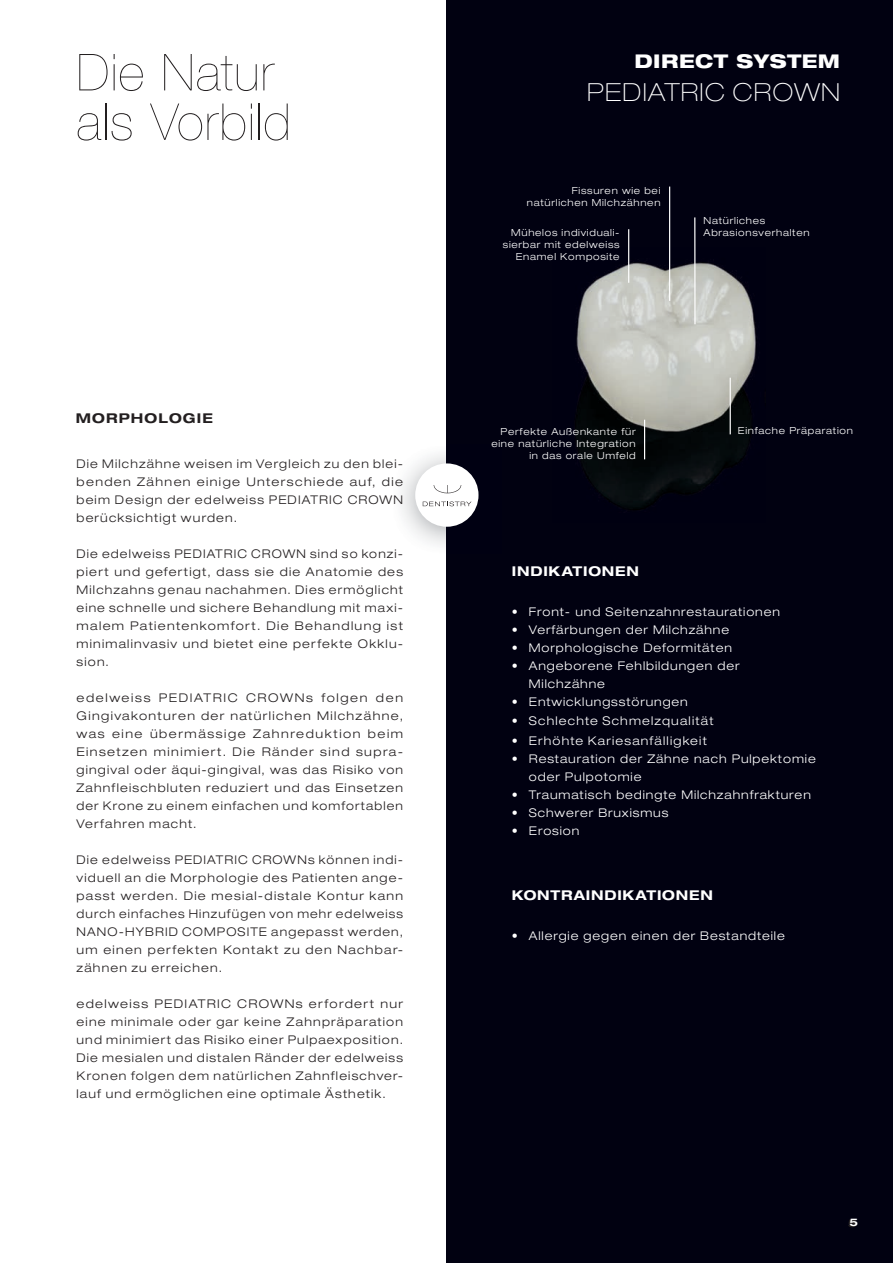
<style>
.page{position:relative;width:893px;height:1263px;background:#fff}
.page>*{position:absolute;margin:0;border:0;box-sizing:border-box;transform-origin:0 0}
.t1{font:200 51px/49.5px "Helvetica Neue LT Pro";letter-spacing:.02em;color:#231f20}
.t2{font:100 expanded 24.9px "Helvetica Neue LT Pro";letter-spacing:.05em;color:#fff}
.t3{font:800 expanded 18.9px "Helvetica Neue LT Pro";letter-spacing:.025em;color:#fff}
.t4{font:700 expanded 13.5px "Helvetica Neue LT Pro";letter-spacing:.055em;color:#fff}
.t5{font:700 expanded 13.5px "Helvetica Neue LT Pro";color:#231f20}
.t6{font:300 expanded 12px/18px "Helvetica Neue LT Pro";letter-spacing:.1em;color:#231f20;text-align:justify}
.t7{font:300 expanded 12px/18px "Helvetica Neue LT Pro";letter-spacing:.075em;color:#fff}
.t8{font:300 expanded 12px "Helvetica Neue LT Pro";letter-spacing:.1em;color:#fff}
.t9{font:700 expanded 10.5px "Helvetica Neue LT Pro";color:#fff}
.t10{font:300 expanded 9.75px/12px "Helvetica Neue LT Pro";letter-spacing:.075em;color:#fff;text-align:right}
</style>
<div class="page">
<div style="left:446px;top:0;width:447px;height:1263px;background:#010111"></div>
<img style="left:401px;top:454px;width:78px;height:91px">
<div style="left:415px;top:463px;width:63px;height:64px;background:#fff;border-radius:50%"></div>
<svg style="left:434px;top:485px;width:27px;height:8px"></svg>
<svg style="left:423px;top:501px;width:48px;height:5px"></svg>
<img style="left:575px;top:247px;width:181px;height:263px">
<hr style="left:628px;top:229px;width:1px;height:54px;background:#fff">
<hr style="left:669px;top:187px;width:1px;height:114px;background:#fff">
<hr style="left:730px;top:378px;width:1px;height:56px;background:#fff">
<hr style="left:694px;top:217px;width:2px;height:107px;background:#fff">
<hr style="left:644px;top:420px;width:1px;height:39px;background:#fff">
<h1 class="t1" style="left:77px;top:47px;width:216px">Die Natur als Vorbild</h1>
<p class="t5" style="left:76px;top:410px;width:139px">MORPHOLOGIE</p>
<p class="t6" style="left:77px;top:454px;width:328px">Die Milchzähne weisen im Vergleich zu den blei&shy;benden Zähnen einige Unterschiede auf, die beim Design der edelweiss PEDIATRIC CROWN berücksichtigt wurden.</p>
<p class="t6" style="left:77px;top:544px;width:328px">Die edelweiss PEDIATRIC CROWN sind so konzi&shy;piert und gefertigt, dass sie die Anatomie des Milchzahns genau nachahmen. Dies ermöglicht eine schnelle und sichere Behandlung mit maxi&shy;malem Patientenkomfort. Die Behandlung ist minimalinvasiv und bietet eine perfekte Okklu&shy;sion.</p>
<p class="t6" style="left:77px;top:688px;width:328px">edelweiss PEDIATRIC CROWNs folgen den Gingivakonturen der natürlichen Milchzähne, was eine übermässige Zahnreduktion beim Einsetzen minimiert. Die Ränder sind supra&shy;gingival oder äqui-gingival, was das Risiko von Zahnfleischbluten reduziert und das Einsetzen der Krone zu einem einfachen und komfortablen Verfahren macht.</p>
<p class="t6" style="left:77px;top:850px;width:328px">Die edelweiss PEDIATRIC CROWNs können indi&shy;viduell an die Morphologie des Patienten ange&shy;passt werden. Die mesial-distale Kontur kann durch einfaches Hinzufügen von mehr edelweiss NANO-HYBRID COMPOSITE angepasst werden, um einen perfekten Kontakt zu den Nachbar&shy;zähnen zu erreichen.</p>
<p class="t6" style="left:77px;top:994px;width:328px">edelweiss PEDIATRIC CROWNs erfordert nur eine minimale oder gar keine Zahnpräparation und minimiert das Risiko einer Pulpaexposition.<br>Die mesialen und distalen Ränder der edelweiss Kronen folgen dem natürlichen Zahnfleischver&shy;lauf und ermöglichen eine optimale Ästhetik.</p>
<h3 class="t3" style="left:634px;top:49px;width:207px">DIRECT SYSTEM</h3>
<h2 class="t2" style="left:587px;top:92px;width:254px">PEDIATRIC CROWN</h2>
<h2 class="t2" style="left:821px;top:77px;width:20px">N</h2>
<p class="t10" style="left:527px;top:184px;width:135px">Fissuren wie bei natürlichen Milchzähnen</p>
<p class="t10" style="left:503px;top:227px;width:118px">Mühelos individuali&shy;sierbar mit edelweiss<br>Enamel Komposite</p>
<p class="t10" style="left:704px;top:215px;width:107px;text-align:left">Natürliches<br>Abrasionsverhalten</p>
<p class="t10" style="left:501px;top:425px;width:137px">Perfekte Außenkante für</p>
<p class="t10" style="left:738px;top:425px;width:117px">Einfache Präparation</p>
<p class="t10" style="left:491px;top:437px;width:146px">eine natürliche Integration in das orale Umfeld</p>
<p class="t4" style="left:512px;top:562px;width:129px">INDIKATIONEN</p>
<p class="t7" style="left:512px;top:602px;width:270px">• Front- und Seitenzahnrestaurationen</p>
<p class="t7" style="left:512px;top:620px;width:219px">• Verfärbungen der Milchzähne</p>
<p class="t7" style="left:512px;top:638px;width:221px">• Morphologische Deformitäten</p>
<p class="t7" style="left:529px;top:656px;width:212px;text-indent:-17px">• Angeborene Fehlbildungen der<br>Milchzähne</p>
<p class="t7" style="left:512px;top:692px;width:177px">• Entwicklungsstörungen</p>
<p class="t8" style="left:512px;top:713px;width:203px">• Schlechte Schmelzqualität</p>
<p class="t8" style="left:512px;top:733px;width:197px">• Erhöhte Kariesanfälligkeit</p>
<p class="t7" style="left:529px;top:749px;width:288px;text-indent:-17px">• Restauration der Zähne nach Pulpektomie oder Pulpotomie</p>
<p class="t7" style="left:512px;top:785px;width:300px">• Traumatisch bedingte Milchzahnfrakturen</p>
<p class="t7" style="left:512px;top:803px;width:158px">• Schwerer Bruxismus</p>
<p class="t7" style="left:512px;top:821px;width:69px">• Erosion</p>
<p class="t4" style="left:512px;top:886px;width:203px">KONTRAINDIKATIONEN</p>
<p class="t7" style="left:512px;top:926px;width:274px">• Allergie gegen einen der Bestandteile</p>
<p class="t9" style="left:849px;top:1215px;width:10px">5</p>
</div>
